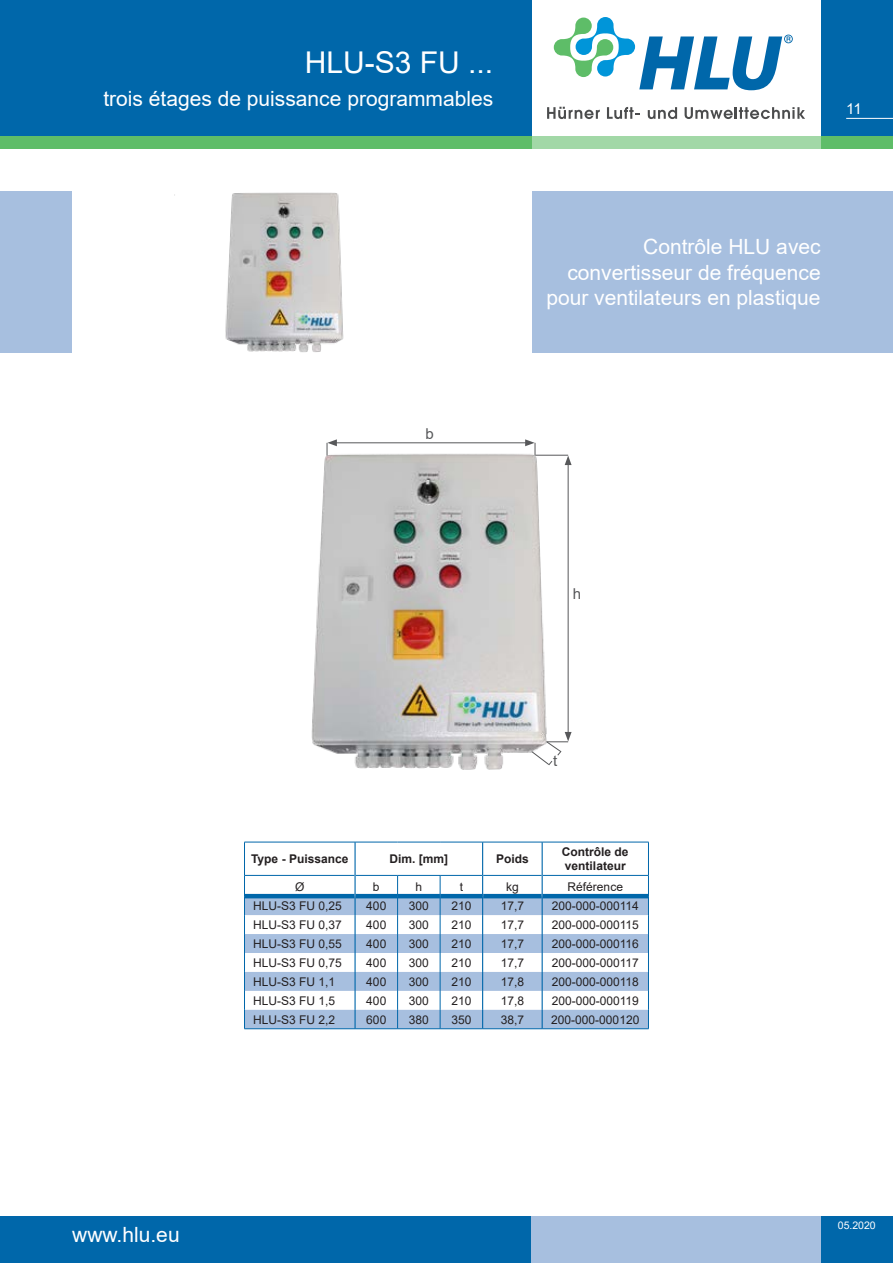
<style>
.page{position:relative;width:893px;height:1263px;background:#fff}
.page>*{position:absolute;margin:0;border:0;box-sizing:border-box;transform-origin:0 0}
.t1{font:30px "Arial";color:#fff}
.t2{font:21px/25.5px "Arial";color:#fff;text-align:right}
.t3{font:15px "Arial";color:#57585a}
.t4{font:15px "Arial";color:#fff}
.t5{font:12px "Arial";color:#231f20}
.t6{font:700 12px/14.4px "Arial";color:#231f20}
.t7{font:10.5px "Arial";color:#fff}
</style>
<div class="page">
<div style="left:821px;top:0;width:72px;height:136px;background:#0067aa"></div>
<div style="left:0;top:0;width:531px;height:136px;background:#0067aa"></div>
<hr style="left:846px;top:118px;width:47px;height:1px;background:#fff">
<div style="left:821px;top:1216px;width:72px;height:47px;background:#0067aa"></div>
<div style="left:0;top:1216px;width:531px;height:47px;background:#0067aa"></div>
<div style="left:0;top:136px;width:531px;height:13px;background:#5ebd68"></div>
<div style="left:531px;top:136px;width:290px;height:13px;background:#a2d8a7"></div>
<div style="left:821px;top:136px;width:72px;height:13px;background:#5ebd68"></div>
<div style="left:531px;top:1216px;width:290px;height:47px;background:#a7bfdf"></div>
<div style="left:0;top:191px;width:72px;height:162px;background:#a7bfdf"></div>
<div style="left:531px;top:191px;width:362px;height:162px;background:#a7bfdf"></div>
<svg style="left:547px;top:107px;width:53px;height:12px"></svg>
<svg style="left:607px;top:107px;width:33px;height:12px"></svg>
<svg style="left:648px;top:107px;width:29px;height:12px"></svg>
<svg style="left:685px;top:107px;width:120px;height:12px"></svg>
<svg style="left:554px;top:17px;width:239px;height:73px"></svg>
<svg style="left:245px;top:898px;width:403px;height:130px;fill:#a7bfdf"></svg>
<hr style="left:245px;top:894px;width:109px;height:4px;background:#0067aa">
<hr style="left:356px;top:894px;width:41px;height:4px;background:#0067aa">
<hr style="left:398px;top:894px;width:42px;height:4px;background:#0067aa">
<hr style="left:440px;top:894px;width:42px;height:4px;background:#0067aa">
<hr style="left:483px;top:894px;width:59px;height:4px;background:#0067aa">
<hr style="left:543px;top:894px;width:105px;height:4px;background:#0067aa">
<hr style="left:648px;top:842px;width:1px;height:33px;background:#0067aa">
<svg style="left:648px;top:876px;width:1px;height:152px"></svg>
<hr style="left:244px;top:842px;width:1px;height:33px;background:#0067aa">
<svg style="left:244px;top:876px;width:1px;height:152px"></svg>
<hr style="left:244px;top:842px;width:111px;height:1px;background:#0067aa">
<hr style="left:355px;top:842px;width:43px;height:1px;background:#0067aa">
<hr style="left:398px;top:842px;width:42px;height:1px;background:#0067aa">
<hr style="left:440px;top:842px;width:43px;height:1px;background:#0067aa">
<hr style="left:483px;top:842px;width:59px;height:1px;background:#0067aa">
<hr style="left:542px;top:842px;width:107px;height:1px;background:#0067aa">
<hr style="left:244px;top:875px;width:110px;height:1px;background:#0067aa">
<hr style="left:356px;top:875px;width:42px;height:1px;background:#0067aa">
<hr style="left:398px;top:875px;width:42px;height:1px;background:#0067aa">
<hr style="left:440px;top:875px;width:42px;height:1px;background:#0067aa">
<hr style="left:483px;top:875px;width:59px;height:1px;background:#0067aa">
<hr style="left:543px;top:875px;width:106px;height:1px;background:#0067aa">
<hr style="left:482px;top:842px;width:1px;height:33px;background:#0067aa">
<hr style="left:542px;top:842px;width:1px;height:33px;background:#0067aa">
<svg style="left:482px;top:875px;width:1px;height:153px"></svg>
<svg style="left:542px;top:875px;width:1px;height:153px"></svg>
<svg style="left:397px;top:875px;width:1px;height:153px"></svg>
<svg style="left:440px;top:875px;width:1px;height:153px"></svg>
<hr style="left:244px;top:1028px;width:111px;height:1px;background:#0067aa">
<hr style="left:355px;top:1028px;width:43px;height:1px;background:#0067aa">
<hr style="left:398px;top:1028px;width:42px;height:1px;background:#0067aa">
<hr style="left:440px;top:1028px;width:43px;height:1px;background:#0067aa">
<hr style="left:483px;top:1028px;width:59px;height:1px;background:#0067aa">
<hr style="left:542px;top:1028px;width:107px;height:1px;background:#0067aa">
<hr style="left:354px;top:842px;width:2px;height:33px;background:#0067aa">
<hr style="left:354px;top:875px;width:2px;height:21px;background:#0067aa">
<svg style="left:354px;top:896px;width:2px;height:132px"></svg>
<img style="left:174px;top:192px;width:170px;height:160px">
<img style="left:311px;top:442px;width:242px;height:328px">
<hr style="left:535px;top:455px;width:33px;height:1px;background:#57585a">
<hr style="left:568px;top:463px;width:1px;height:271px;background:#57585a">
<svg style="left:565px;top:456px;width:7px;height:9px"></svg>
<hr style="left:334px;top:442px;width:194px;height:1px;background:#57585a">
<svg style="left:327px;top:439px;width:10px;height:17px"></svg>
<svg style="left:525px;top:439px;width:11px;height:17px"></svg>
<svg style="left:531px;top:732px;width:41px;height:34px"></svg>
<p class="t1" style="left:305px;top:42px;width:190px">HLU-S3 FU ...</p>
<p class="t2" style="left:103px;top:86px;width:391px">trois étages de puissance programmables</p>
<p class="t3" style="left:426px;top:424px;width:10px">b</p>
<p class="t4" style="left:846px;top:98px;width:17px">11</p>
<p class="t2" style="left:546px;top:234px;width:276px">Contrôle HLU avec convertisseur de fréquence pour ventilateurs en plastique</p>
<p class="t3" style="left:573px;top:583px;width:10px">h</p>
<p class="t3" style="left:553px;top:750px;width:6px">t</p>
<p class="t6" style="left:251px;top:852px;width:99px">Type - Puissance</p>
<p class="t6" style="left:389px;top:852px;width:60px">Dim. [mm]</p>
<p class="t6" style="left:496px;top:852px;width:34px">Poids</p>
<p class="t6" style="left:562px;top:845px;width:68px">Contrôle de ventilateur</p>
<p class="t5" style="left:295px;top:878px;width:11px">Ø</p>
<p class="t5" style="left:373px;top:878px;width:8px">b</p>
<p class="t5" style="left:415px;top:878px;width:8px">h</p>
<p class="t5" style="left:460px;top:878px;width:5px">t</p>
<p class="t5" style="left:506px;top:878px;width:14px">kg</p>
<p class="t5" style="left:568px;top:878px;width:57px">Référence</p>
<p class="t5" style="left:253px;top:897px;width:90px">HLU-S3 FU 0,25</p>
<p class="t5" style="left:366px;top:897px;width:22px">400</p>
<p class="t5" style="left:409px;top:897px;width:22px">300</p>
<p class="t5" style="left:451px;top:897px;width:22px">210</p>
<p class="t5" style="left:501px;top:897px;width:25px">17,7</p>
<p class="t5" style="left:552px;top:897px;width:89px">200-000-000114</p>
<p class="t5" style="left:253px;top:916px;width:90px">HLU-S3 FU 0,37</p>
<p class="t5" style="left:366px;top:916px;width:22px">400</p>
<p class="t5" style="left:409px;top:916px;width:22px">300</p>
<p class="t5" style="left:451px;top:916px;width:22px">210</p>
<p class="t5" style="left:501px;top:916px;width:25px">17,7</p>
<p class="t5" style="left:552px;top:916px;width:89px">200-000-000115</p>
<p class="t5" style="left:253px;top:935px;width:90px">HLU-S3 FU 0,55</p>
<p class="t5" style="left:366px;top:935px;width:22px">400</p>
<p class="t5" style="left:409px;top:935px;width:22px">300</p>
<p class="t5" style="left:451px;top:935px;width:22px">210</p>
<p class="t5" style="left:501px;top:935px;width:25px">17,7</p>
<p class="t5" style="left:552px;top:935px;width:89px">200-000-000116</p>
<p class="t5" style="left:253px;top:954px;width:90px">HLU-S3 FU 0,75</p>
<p class="t5" style="left:366px;top:954px;width:22px">400</p>
<p class="t5" style="left:409px;top:954px;width:22px">300</p>
<p class="t5" style="left:451px;top:954px;width:22px">210</p>
<p class="t5" style="left:501px;top:954px;width:25px">17,7</p>
<p class="t5" style="left:552px;top:954px;width:89px">200-000-000117</p>
<p class="t5" style="left:253px;top:973px;width:84px">HLU-S3 FU 1,1</p>
<p class="t5" style="left:366px;top:973px;width:22px">400</p>
<p class="t5" style="left:409px;top:973px;width:22px">300</p>
<p class="t5" style="left:451px;top:973px;width:22px">210</p>
<p class="t5" style="left:501px;top:973px;width:25px">17,8</p>
<p class="t5" style="left:552px;top:973px;width:89px">200-000-000118</p>
<p class="t5" style="left:253px;top:992px;width:84px">HLU-S3 FU 1,5</p>
<p class="t5" style="left:366px;top:992px;width:22px">400</p>
<p class="t5" style="left:409px;top:992px;width:22px">300</p>
<p class="t5" style="left:451px;top:992px;width:22px">210</p>
<p class="t5" style="left:501px;top:992px;width:25px">17,8</p>
<p class="t5" style="left:552px;top:992px;width:89px">200-000-000119</p>
<p class="t5" style="left:253px;top:1011px;width:84px">HLU-S3 FU 2,2</p>
<p class="t5" style="left:366px;top:1011px;width:22px">600</p>
<p class="t5" style="left:409px;top:1011px;width:22px">380</p>
<p class="t5" style="left:451px;top:1011px;width:22px">350</p>
<p class="t5" style="left:501px;top:1011px;width:25px">38,7</p>
<p class="t5" style="left:551px;top:1011px;width:90px">200-000-000120</p>
<h2 class="t2" style="left:72px;top:1222px;width:109px">www.hlu.eu</h2>
<p class="t7" style="left:838px;top:1218px;width:39px">05.2020</p>
</div>
